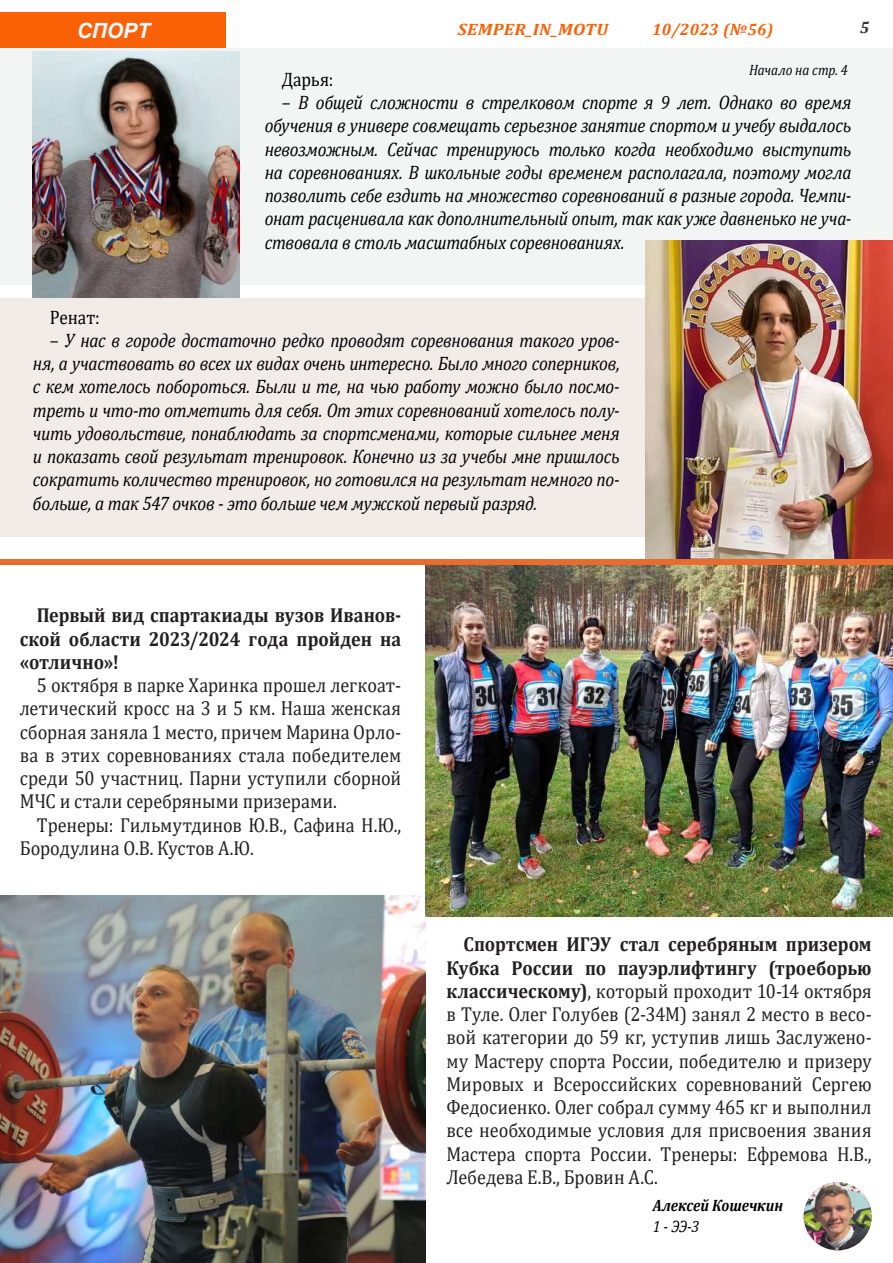
<style>
.page{position:relative;width:893px;height:1263px;background:#fff}
.page>*{position:absolute;margin:0;border:0;box-sizing:border-box;transform-origin:0 0}
.t1{font:italic 700 21px "Arial";color:#fffaff}
.t2{font:20.25px/23.2px "Cambria";color:#231f20;text-align:justify;scale:.9 1}
.t3{font:700 20.25px/23.2px "Cambria";color:#231f20;text-align:justify;scale:.9 1}
.t4{font:italic 19.5px/23.2px "Cambria";letter-spacing:-.015em;color:#030006;text-align:justify;scale:.89 1}
.t5{font:italic 19.5px/23.2px "Cambria";letter-spacing:-.015em;color:#000;text-align:justify;scale:.89 1}
.t6{font:19.5px "Cambria";color:#000;scale:.89 1}
.t7{font:19.5px "Cambria";letter-spacing:-.005em;color:#030006;scale:.89 1}
.t8{font:italic 700 16.5px "Cambria";letter-spacing:-.005em;color:#000;scale:.89 1}
.t9{font:italic 700 16.5px "Cambria";letter-spacing:.02em;color:#fa6107;scale:1.09 1}
.t10{font:italic 700 16.5px "Cambria";letter-spacing:.02em;color:#fa6107}
.t11{font:italic 16.5px "Cambria";color:#000;scale:.89 1}
.t12{font:italic 700 16.5px "Cambria";color:#323232}
.t13{font:italic 15px "Cambria";letter-spacing:-.01em;color:#02070a;scale:.89 1}
.s1{font-style:normal;font-size:20.25px;color:#231f20}
.s2{font-weight:700}
</style>
<div class="page">
<div style="left:0;top:48px;width:893px;height:237px;background:#f2f5f4"></div>
<div style="left:1px;top:12px;width:225px;height:35px;background:#fa6107"></div>
<img style="left:33px;top:51px;width:206px;height:246px">
<img style="left:0;top:895px;width:425px;height:368px">
<img style="left:425px;top:564px;width:468px;height:352px">
<div style="left:0;top:298px;width:653px;height:239px;background:#f1ece7"></div>
<img style="left:645px;top:241px;width:247px;height:318px">
<div style="left:0;top:559px;width:893px;height:5px;background:#e76c2d"></div>
<img style="left:804px;top:1182px;width:68px;height:68px;border-radius:34px">
<p class="t1" style="left:77px;top:16px;width:75px">СПОРТ</p>
<p class="t9" style="left:458px;top:18px;width:139px">SEMPER_IN_MOTU</p>
<p class="t10" style="left:652px;top:18px;width:123px">10/2023 (№56)</p>
<p class="t12" style="left:860px;top:16px;width:11px">5</p>
<p class="t13" style="left:749px;top:59px;width:113px">Начало на стр. 4</p>
<p class="t6" style="left:282px;top:68px;width:60px">Дарья:</p>
<p class="t5" style="left:265px;top:90px;width:661px;text-indent:17px"><span class="s1">–</span> В общей сложности в стрелковом спорте я 9 лет. Однако во время обучения в универе совмещать серьезное занятие спортом и учебу выдалось невозможным. Сейчас тренируюсь только когда необходимо выступить на соревнованиях. В школьные годы временем располагала, поэтому могла позволить себе ездить на множество соревнований в разные города. Чемпи&shy;онат расценивала как дополнительный опыт, так как уже давненько не уча&shy;ствовала в столь масштабных соревнованиях.</p>
<p class="t7" style="left:50px;top:305px;width:57px">Ренат:</p>
<p class="t4" style="left:33px;top:328px;width:661px;text-indent:17px"><span class="s1">–</span> У нас в городе достаточно редко проводят соревнования такого уров&shy;ня, а участвовать во всех их видах очень интересно. Было много соперников, с кем хотелось побороться. Были и те, на чью работу можно было посмо&shy;треть и что-то отметить для себя. От этих соревнований хотелось полу&shy;чить удовольствие, понаблюдать за спортсменами, которые сильнее меня и показать свой результат тренировок. Конечно из за учебы мне пришлось сократить количество тренировок, но готовился на результат немного по&shy;больше, а так 547 очков - это больше чем мужской первый разряд.</p>
<p class="t3" style="left:20px;top:603px;width:425px;text-indent:17px">Первый вид спартакиады вузов Иванов&shy;ской области 2023/2024 года пройден на «отлично»!</p>
<p class="t2" style="left:20px;top:673px;width:425px;text-indent:17px">5 октября в парке Харинка прошел легкоат&shy;летический кросс на 3 и 5 км. Наша женская сборная заняла 1 место, причем Марина Орло&shy;ва в этих соревнованиях стала победителем среди 50 участниц. Парни уступили сборной МЧС и стали серебряными призерами.</p>
<p class="t2" style="left:20px;top:813px;width:425px;text-indent:17px">Тренеры: Гильмутдинов Ю.В., Сафина Н.Ю.,<br>Бородулина О.В. Кустов А.Ю.</p>
<p class="t2" style="left:446px;top:933px;width:474px;text-indent:17px"><span class="s2">Спортсмен ИГЭУ стал серебряным призером Кубка России по пауэрлифтингу (троеборью классическому)</span>, который проходит 10-14 октября в Туле. Олег Голубев (2-34М) занял 2 место в весо&shy;вой категории до 59 кг, уступив лишь Заслужено&shy;му Мастеру спорта России, победителю и призеру Мировых и Всероссийских соревнований Сергею Федосиенко. Олег собрал сумму 465 кг и выполнил все необходимые условия для присвоения звания Мастера спорта России. Тренеры: Ефремова Н.В., Лебедева Е.В., Бровин А.С.</p>
<p class="t8" style="left:653px;top:1193px;width:148px">Алексей Кошечкин</p>
<p class="t11" style="left:653px;top:1214px;width:54px">1 - ЭЭ-3</p>
</div>
